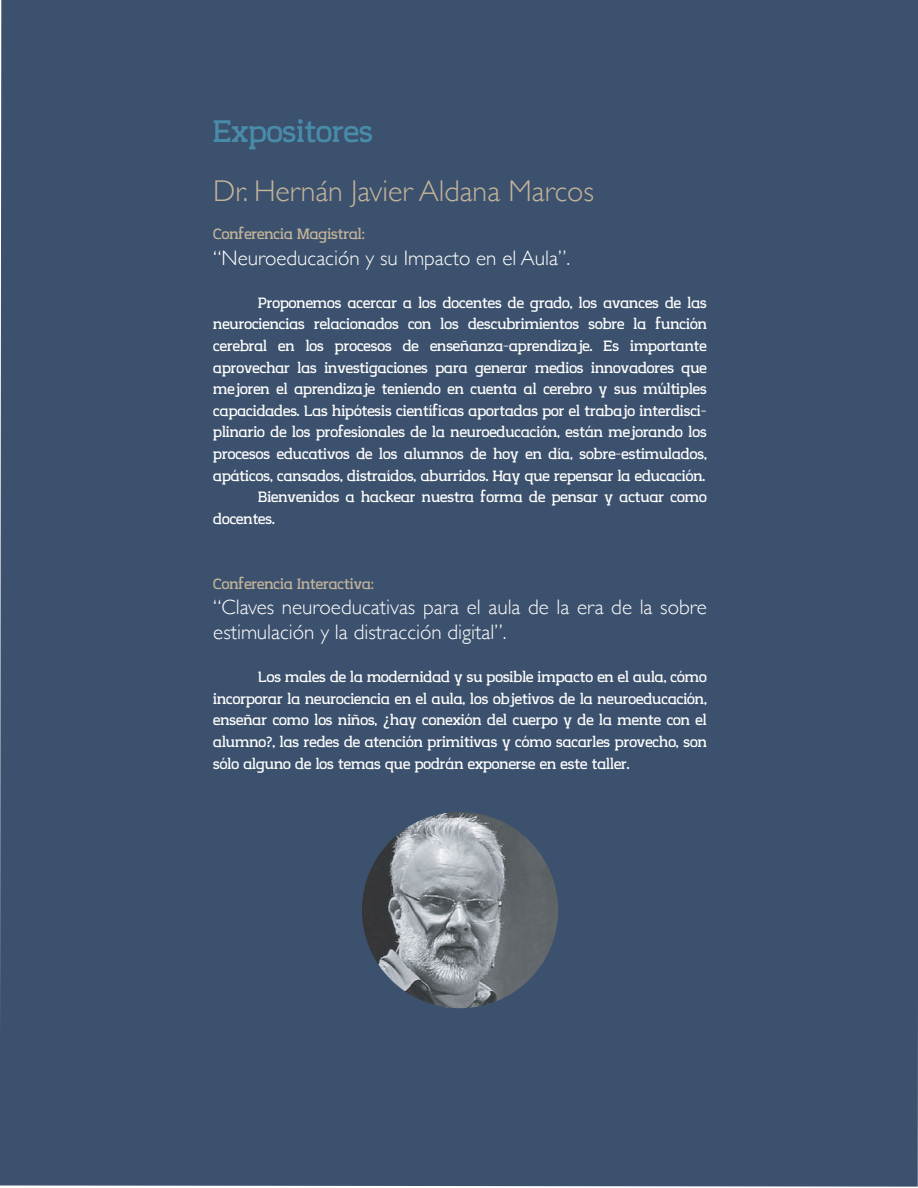
<style>
.page{position:relative;width:918px;height:1188px;background:#fff}
.page>*{position:absolute;margin:0;border:0;box-sizing:border-box;transform-origin:0 0}
.t1{font:37.5px "Creativ Zoo Serif";color:#488ca9}
.t2{font:300 30px "Gill Sans";color:#c3b49b}
.t3{font:300 21px/25.2px "Gill Sans";color:#fff}
.t4{font:18px/21.6px "Creativ Zoo Serif";color:#fff;text-align:justify}
.t5{font:18px "Creativ Zoo Serif";color:#c3b49b}
.s1{font-family:"Myriad Pro"}
</style>
<div class="page">
<div style="left:0;top:0;width:918px;height:1187px;background:#3c516d"></div>
<img style="left:362px;top:812px;width:196px;height:196px;border-radius:98px">
<h1 class="t1" style="left:213px;top:102px;width:161px">Expositores</h1>
<h2 class="t2" style="left:213px;top:168px;width:382px">Dr. Hernán Javier Aldana Marcos</h2>
<p class="t5" style="left:213px;top:220px;width:153px">Conferencia Magistral:</p>
<p class="t3" style="left:213px;top:244px;width:358px">“Neuroeducación y su Impacto en el Aula”.</p>
<p class="t4" style="left:258px;top:291px;width:450px">Proponemos acercar a los docentes de grado, los avances de las</p>
<p class="t4" style="left:213px;top:312px;width:495px">neurociencias relacionados con los descubrimientos sobre la función</p>
<p class="t4" style="left:213px;top:334px;width:495px">cerebral en los procesos de enseñanza-aprendizaje. Es importante</p>
<p class="t4" style="left:213px;top:356px;width:495px">aprovechar las investigaciones para generar medios innovadores que</p>
<p class="t4" style="left:213px;top:377px;width:495px">mejoren el aprendizaje teniendo en cuenta al cerebro y sus múltiples</p>
<p class="t4" style="left:213px;top:399px;width:495px">capacidades. Las hipótesis científicas aportadas por el trabajo interdisci-</p>
<p class="t4" style="left:213px;top:420px;width:495px">plinario de los profesionales de la neuroeducación, están mejorando los</p>
<p class="t4" style="left:213px;top:442px;width:495px">procesos educativos de los alumnos de hoy en día, sobre-estimulados,</p>
<p class="t4" style="left:213px;top:464px;width:493px">apáticos, cansados, distraídos, aburridos. Hay que repensar la educación.</p>
<p class="t4" style="left:258px;top:485px;width:450px">Bienvenidos a hackear nuestra forma de pensar y actuar como</p>
<p class="t4" style="left:213px;top:507px;width:63px">docentes.</p>
<p class="t5" style="left:213px;top:569px;width:162px">Conferencia Interactiva:</p>
<p class="t3" style="left:213px;top:593px;width:495px">“Claves neuroeducativas para el aula de la era de la sobre estimulación y la distracción digital”.</p>
<p class="t4" style="left:213px;top:665px;width:495px;text-indent:45px">Los males de la modernidad y su posible impacto en el aula, cómo incorporar la neurociencia en el aula, los objetivos de la neuroeducación, enseñar como los niños, <span class="s1">¿</span>hay conexión del cuerpo y de la mente con el alumno?, las redes de atención primitivas y cómo sacarles provecho, son sólo alguno de los temas que podrán exponerse en este taller.</p>
</div>
